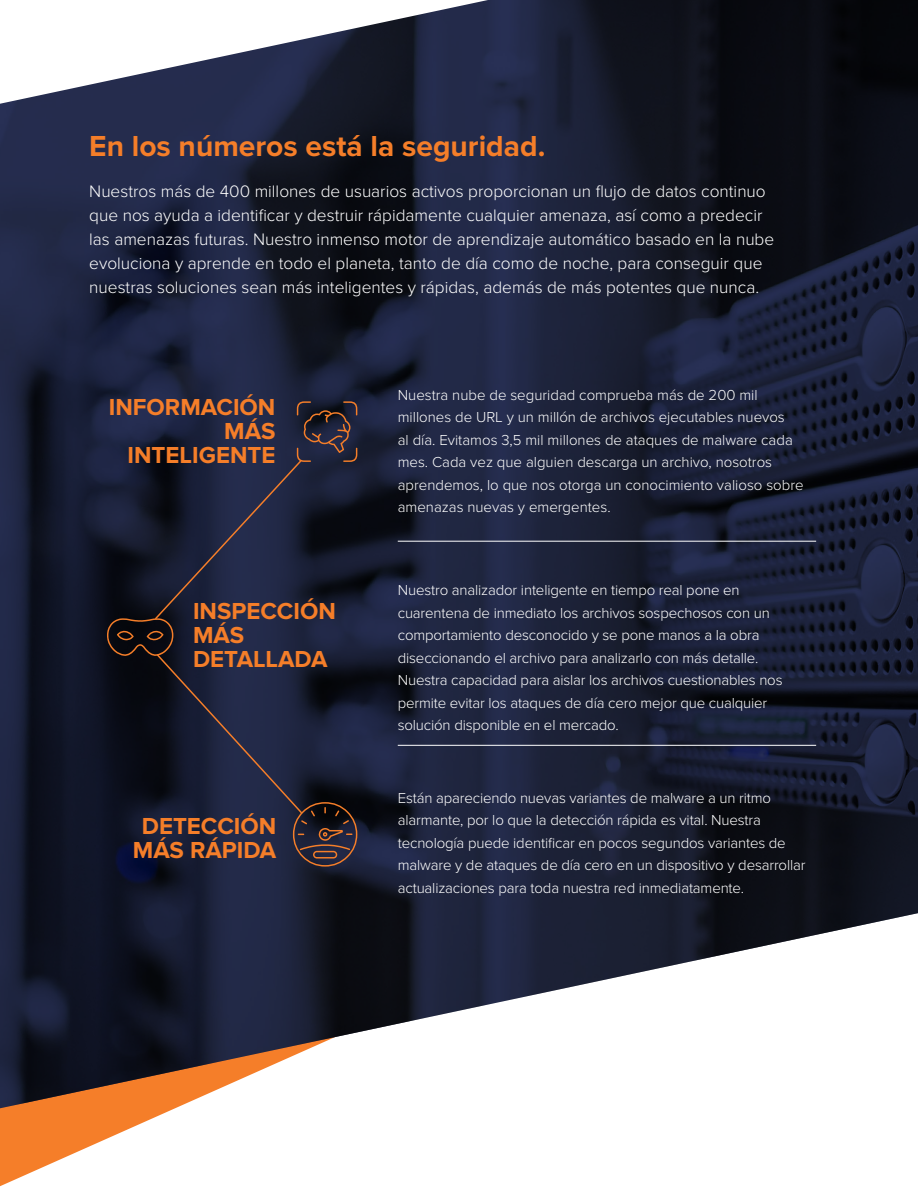
<style>
.page{position:relative;width:918px;height:1188px;background:#fff}
.page>*{position:absolute;margin:0;border:0;box-sizing:border-box;transform-origin:0 0}
.t1{font:700 30px "Proxima Nova";color:#f57e29}
.t2{font:700 24px/24px "Proxima Nova";color:#f57e29;text-align:right}
.t3{font:300 17.25px/24px "Proxima Nova";color:#fff}
.t4{font:300 15px/22.5px "Proxima Nova";letter-spacing:-.01em;color:#fff}
</style>
<div class="page">
<svg style="left:0;top:1108px;width:176px;height:78px"></svg>
<img style="left:0;top:0;width:918px;height:1108px">
<hr style="left:398px;top:541px;width:418px;height:1px;background:#fff">
<hr style="left:398px;top:745px;width:418px;height:1px;background:#fff">
<svg style="left:0;top:0;width:488px;height:104px"></svg>
<svg style="left:107px;top:401px;width:250px;height:466px;background:#1c1f34"></svg>
<h1 class="t1" style="left:89px;top:129px;width:458px">En los números está la seguridad.</h1>
<p class="t3" style="left:89px;top:180px;width:686px">Nuestros más de 400 millones de usuarios activos proporcionan un flujo de datos continuo que nos ayuda a identificar y destruir rápidamente cualquier amenaza, así como a predecir las amenazas futuras. Nuestro inmenso motor de aprendizaje automático basado en la nube evoluciona y aprende en todo el planeta, tanto de día como de noche, para conseguir que nuestras soluciones sean más inteligentes y rápidas, además de más potentes que nunca.</p>
<h2 class="t2" style="left:109px;top:396px;width:168px">INFORMACIÓN<br>MÁS<br>INTELIGENTE</h2>
<h2 class="t2" style="left:193px;top:600px;width:144px;text-align:left">INSPECCIÓN<br>MÁS<br>DETALLADA</h2>
<h2 class="t2" style="left:133px;top:816px;width:145px;text-align:center">DETECCIÓN<br>MÁS RÁPIDA</h2>
<p class="t4" style="left:398px;top:384px;width:407px">Nuestra nube de seguridad comprueba más de 200 mil millones de URL y un millón de archivos ejecutables nuevos<br>al día. Evitamos 3,5 mil millones de ataques de malware cada mes. Cada vez que alguien descarga un archivo, nosotros aprendemos, lo que nos otorga un conocimiento valioso sobre amenazas nuevas y emergentes.</p>
<p class="t4" style="left:398px;top:579px;width:386px">Nuestro analizador inteligente en tiempo real pone en cuarentena de inmediato los archivos sospechosos con un comportamiento desconocido y se pone manos a la obra diseccionando el archivo para analizarlo con más detalle.<br>Nuestra capacidad para aislar los archivos cuestionables nos permite evitar los ataques de día cero mejor que cualquier solución disponible en el mercado.</p>
<p class="t4" style="left:398px;top:787px;width:409px">Están apareciendo nuevas variantes de malware a un ritmo alarmante, por lo que la detección rápida es vital. Nuestra tecnología puede identificar en pocos segundos variantes de malware y de ataques de día cero en un dispositivo y desarrollar actualizaciones para toda nuestra red inmediatamente.</p>
</div>
